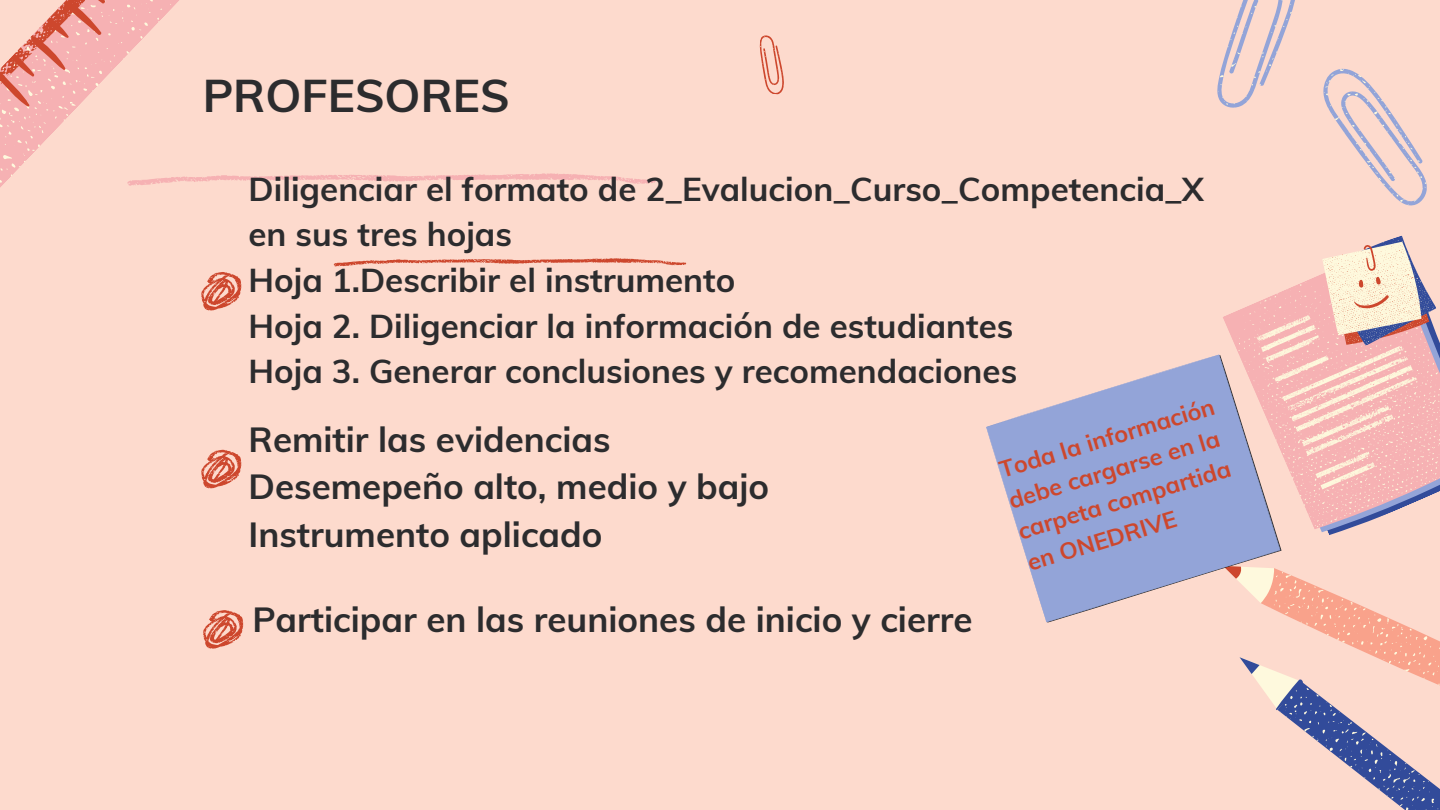
<style>
.page{position:relative;width:1440px;height:810px;background:#fddacd}
.page>*{position:absolute;margin:0;border:0;box-sizing:border-box;transform-origin:0 0}
.t1{font:700 45.9px "Muli";color:#2c2c2e}
.t2{font:700 34.9px "Muli";color:#2c2c2e}
.t3{font:700 33.1px/45.7px "Muli";color:#2c2c2e}
.t4{font:700 23.4px/32.2px "Muli";color:#cd472d}
</style>
<div class="page">
<svg style="left:0;top:0;width:179px;height:187px"></svg>
<svg style="left:127px;top:158px;width:529px;height:29px"></svg>
<svg style="left:334px;top:258px;width:352px;height:9px"></svg>
<svg style="left:1239px;top:571px;width:201px;height:239px"></svg>
<svg style="left:1217px;top:0;width:210px;height:205px"></svg>
<svg style="left:201px;top:272px;width:40px;height:39px"></svg>
<svg style="left:201px;top:450px;width:40px;height:39px"></svg>
<svg style="left:203px;top:610px;width:40px;height:39px"></svg>
<svg style="left:1223px;top:303px;width:217px;height:230px"></svg>
<svg style="left:1256px;top:235px;width:184px;height:255px"></svg>
<svg style="left:759px;top:35px;width:25px;height:60px"></svg>
<svg style="left:986px;top:354px;width:294px;height:269px;fill:#93a4d8"></svg>
<p class="t1" style="left:203px;top:66px;width:308px">PROFESORES</p>
<p class="t3" style="left:249px;top:165px;width:957px">Diligenciar el formato de 2_Evalucion_Curso_Competencia_X en sus tres hojas</p>
<p class="t3" style="left:249px;top:257px;width:488px">Hoja 1.Describir el instrumento</p>
<p class="t3" style="left:249px;top:302px;width:766px">Hoja 2. Diligenciar la información de estudiantes</p>
<p class="t3" style="left:249px;top:348px;width:770px">Hoja 3. Generar conclusiones y recomendaciones</p>
<p class="t2" style="left:249px;top:417px;width:364px">Remitir las evidencias</p>
<p class="t2" style="left:249px;top:464px;width:522px">Desemepeño alto, medio y bajo</p>
<p class="t2" style="left:249px;top:512px;width:355px">Instrumento aplicado</p>
<p class="t4" style="left:995px;top:455px;width:225px;rotate:-17deg">Toda la información debe cargarse en la carpeta compartida en ONEDRIVE</p>
<p class="t2" style="left:252px;top:596px;width:722px">Participar en las reuniones de inicio y cierre</p>
</div>
